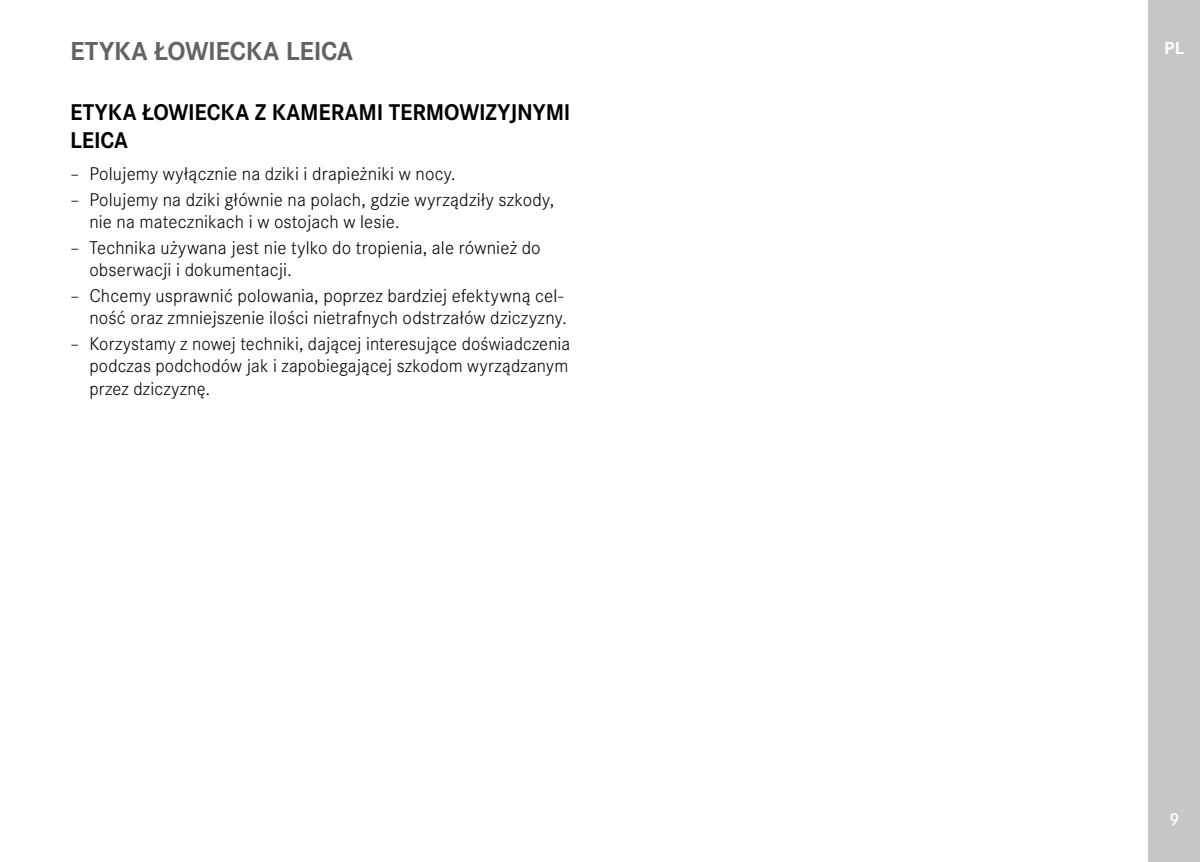
<style>
.page{position:relative;width:1200px;height:862px;background:#fff}
.page>*{position:absolute;margin:0;border:0;box-sizing:border-box;transform-origin:0 0}
.t1{font:700 27px "Corporate S";letter-spacing:-.01em;color:#646363}
.t2{font:700 23.62px/28.3px "Corporate S";letter-spacing:-.005em;color:#000}
.t3{font:300 19.12px/22.3px "Corporate S";letter-spacing:.01em;color:#000}
.t4{font:700 18.22px "Corporate S";color:#fff}
.t5{font:600 18px "Corporate S";color:#fff}
</style>
<div class="page">
<div style="left:1148px;top:0;width:51px;height:861px;background:#c6c6c6"></div>
<h1 class="t1" style="left:70px;top:29px;width:284px">ETYKA ŁOWIECKA LEICA</h1>
<p class="t2" style="left:70px;top:96px;width:501px">ETYKA ŁOWIECKA Z KAMERAMI TERMOWIZYJNYMI<br>LEICA</p>
<p class="t3" style="left:70px;top:162px;width:387px">– Polujemy wyłącznie na dziki i drapieżniki w nocy.</p>
<p class="t3" style="left:89px;top:187px;width:466px;text-indent:-19px">– Polujemy na dziki głównie na polach, gdzie wyrządziły szkody, nie na matecznikach i w ostojach w lesie.</p>
<p class="t3" style="left:89px;top:235px;width:453px;text-indent:-19px">– Technika używana jest nie tylko do tropienia, ale również do obserwacji i dokumentacji.</p>
<p class="t3" style="left:70px;top:283px;width:498px;text-align:right">– Chcemy usprawnić polowania, poprzez bardziej efektywną cel&shy;ność oraz zmniejszenie ilości nietrafnych odstrzałów dziczyzny.</p>
<p class="t3" style="left:89px;top:331px;width:482px;text-align:justify;text-indent:-19px">– Korzystamy z nowej techniki, dającej interesujące doświadczenia podczas podchodów jak i zapobiegającej szkodom wyrządzanym przez dziczyznę.</p>
<p class="t4" style="left:1163px;top:34px;width:22px">PL</p>
<p class="t5" style="left:1168px;top:805px;width:11px">9</p>
</div>
